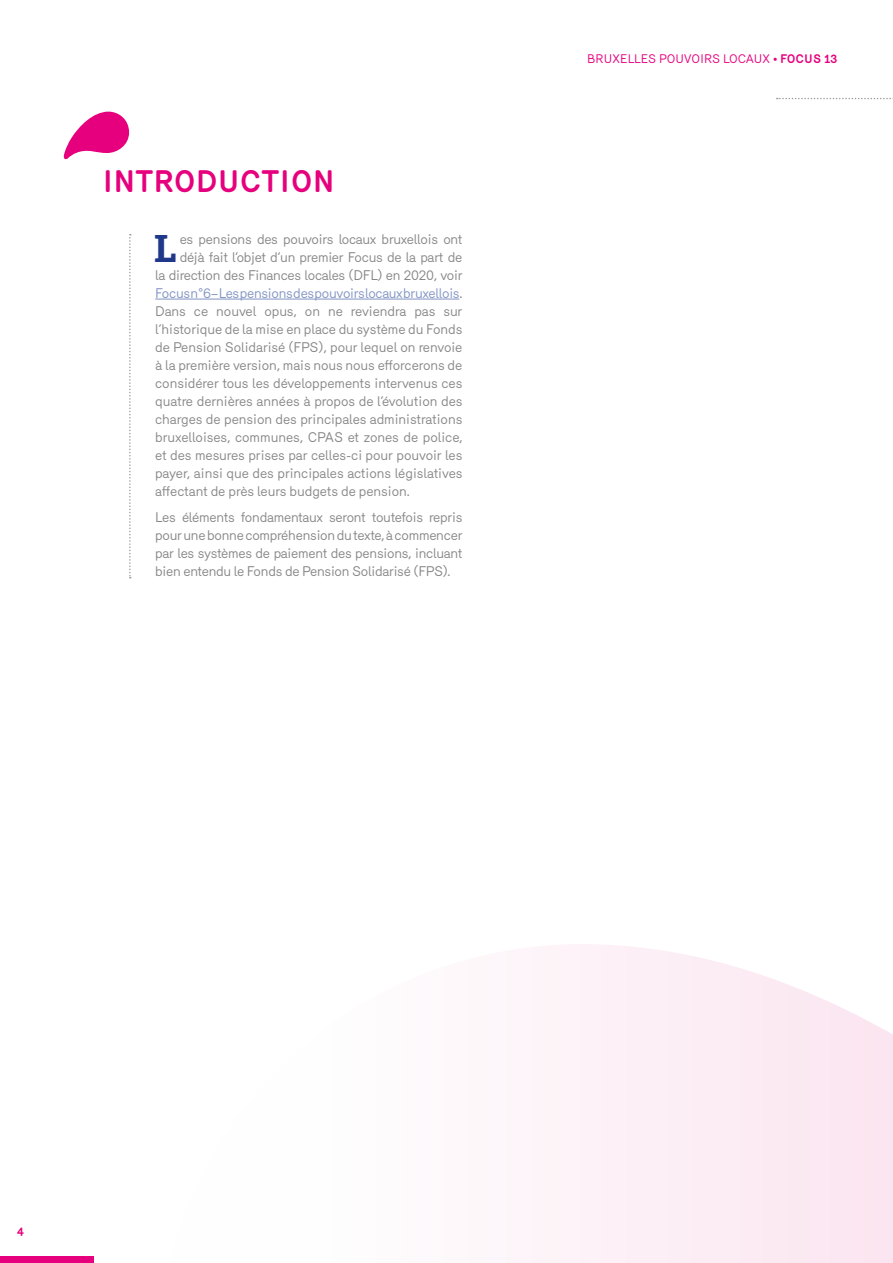
<style>
.page{position:relative;width:893px;height:1263px;background:#fff}
.page>*{position:absolute;margin:0;border:0;box-sizing:border-box;transform-origin:0 0}
.t1{font:700 40.5px "Kievit Slab";color:#20388a}
.t2{font:700 30px "Mercury";color:#e6007d}
.t3{font:13.5px/18px "Mercury";letter-spacing:-.005em;color:#878787;text-align:justify}
.t4{font:13.5px "Mercury";letter-spacing:-.02em;color:#8194c3}
.t5{font:12px "Mercury";color:#e6007d}
.t6{font:700 12px "Mercury";color:#e6007d}
.s1{color:#878787}
.s2{font-weight:700}
</style>
<div class="page">
<svg style="left:63px;top:112px;width:66px;height:47px"></svg>
<hr style="left:155px;top:299px;width:304px;height:1px;background:#8194c3">
<svg style="left:129px;top:234px;width:2px;height:344px"></svg>
<svg style="left:533px;top:944px;width:360px;height:319px;fill:#fceef5"></svg>
<div style="left:0;top:1256px;width:94px;height:7px;background:#e6007d"></div>
<svg style="left:777px;top:98px;width:116px;height:1px"></svg>
<h2 class="t2" style="left:102px;top:164px;width:234px">INTRODUCTION</h2>
<h1 class="t1" style="left:154px;top:224px;width:24px">L</h1>
<p class="t3" style="left:180px;top:230px;width:284px">es pensions des pouvoirs locaux bruxellois ont</p>
<p class="t3" style="left:180px;top:248px;width:284px">déjà fait l’objet d’un premier Focus de la part de</p>
<p class="t3" style="left:155px;top:266px;width:309px">la direction des Finances locales (DFL) en 2020, voir</p>
<p class="t4" style="left:155px;top:285px;width:307px">Focus n°6 – Les pensions des pouvoirs locaux bruxellois<span class="s1">.</span></p>
<p class="t3" style="left:155px;top:302px;width:309px">Dans ce nouvel opus, on ne reviendra pas sur</p>
<p class="t3" style="left:155px;top:320px;width:309px">l’historique de la mise en place du système du Fonds</p>
<p class="t3" style="left:155px;top:338px;width:309px">de Pension Solidarisé (FPS), pour lequel on renvoie</p>
<p class="t3" style="left:155px;top:356px;width:309px">à la première version, mais nous nous efforcerons de</p>
<p class="t3" style="left:155px;top:374px;width:309px">considérer tous les développements intervenus ces</p>
<p class="t3" style="left:155px;top:392px;width:309px">quatre dernières années à propos de l’évolution des</p>
<p class="t3" style="left:155px;top:410px;width:309px">charges de pension des principales administrations</p>
<p class="t3" style="left:155px;top:428px;width:309px">bruxelloises, communes, CPAS et zones de police,</p>
<p class="t3" style="left:155px;top:446px;width:309px">et des mesures prises par celles-ci pour pouvoir les</p>
<p class="t3" style="left:155px;top:464px;width:309px">payer, ainsi que des principales actions législatives</p>
<p class="t3" style="left:155px;top:482px;width:255px">affectant de près leurs budgets de pension.</p>
<p class="t3" style="left:155px;top:508px;width:309px">Les éléments fondamentaux seront toutefois repris pour une bonne compréhension du texte, à commencer par les systèmes de paiement des pensions, incluant bien entendu le Fonds de Pension Solidarisé (FPS).</p>
<p class="t5" style="left:587px;top:52px;width:252px">BRUXELLES POUVOIRS LOCAUX • <span class="s2">FOCUS 13</span></p>
<p class="t6" style="left:17px;top:1224px;width:8px">4</p>
</div>
